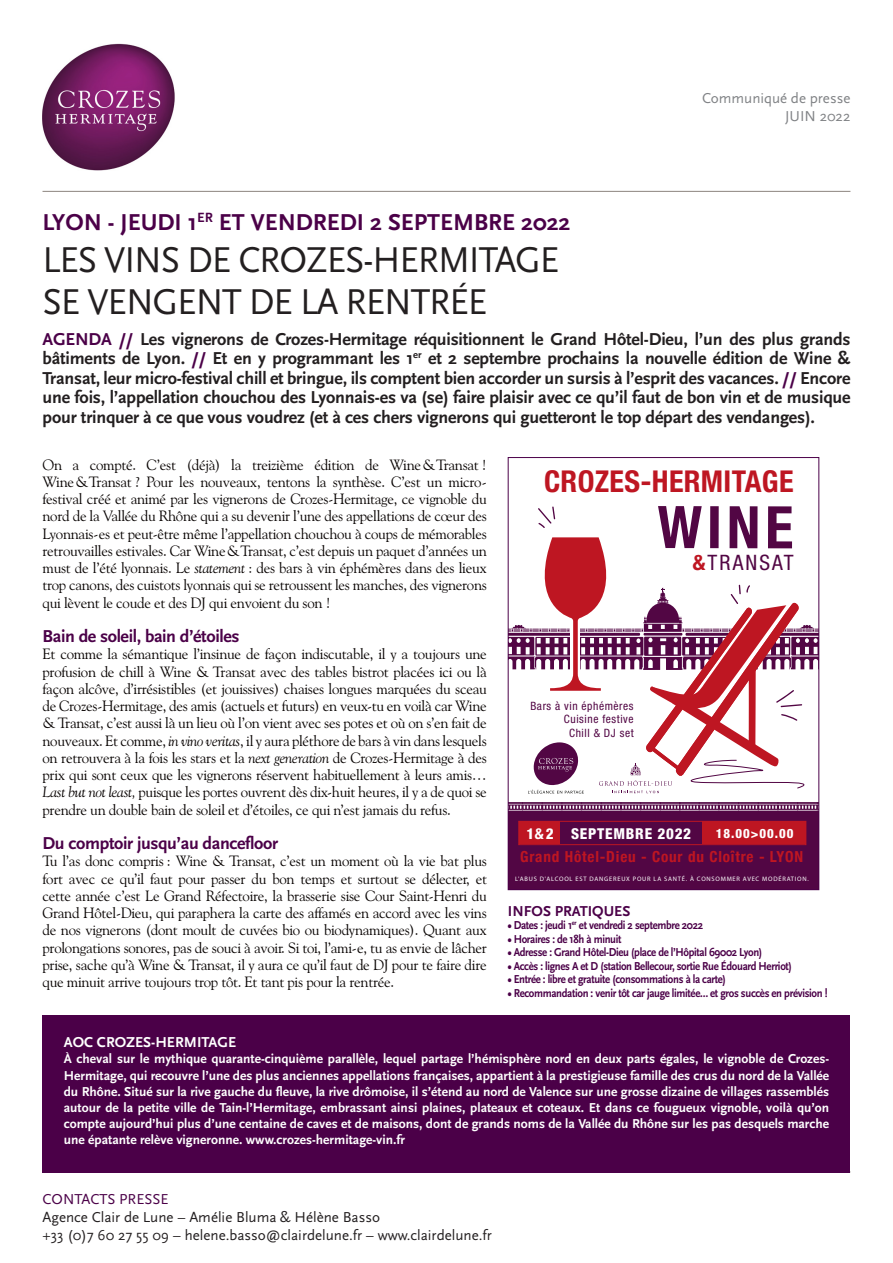
<style>
.page{position:relative;width:893px;height:1263px;background:#fff}
.page>*{position:absolute;margin:0;border:0;box-sizing:border-box;transform-origin:0 0}
.t1{font:700 condensed 58.8px "Helvetica Neue";color:#520644}
.t2{font:37.5px "Scala Sans";letter-spacing:-.03em;color:#231f20}
.t3{font:700 condensed 30.15px "Helvetica Neue";letter-spacing:.01em;color:#be1622}
.t4{font:700 24px "Scala Sans";color:#4b0048}
.t5{font:condensed 21.3px "Helvetica Neue";letter-spacing:.1em;color:#520644}
.t6{font:700 18px/19.5px "Scala Sans";letter-spacing:-.01em;color:#231f20;text-align:justify}
.t7{font:700 18px "Scala Sans";letter-spacing:-.02em;color:#4b0048}
.t8{font:700 condensed 15.15px "Helvetica Neue";letter-spacing:.055em;color:#be1622}
.Texte{font:15px/17.2px "Goudy Old Style BT";letter-spacing:-.02em;color:#080302;text-align:justify}
.t9{font:15px "Scala Sans";color:#231f20}
.t10{font:15px "Scala Sans";color:#808285}
.t11{font:700 15px "Scala Sans";color:#fff}
.t12{font:800 condensed 15px "Helvetica Neue";letter-spacing:.05em;color:#fff}
.t13{font:15px "Scala Sans";color:#4b0048}
.t14{font:700 15px "Scala Sans";color:#4b0048}
.t15{font:700 13.5px/16.2px "Scala Sans";color:#fff;text-align:justify}
.t16{font:800 condensed 12.9px "Helvetica Neue";letter-spacing:.075em;color:#fff}
.t17{font:700 12px "Scala Sans";letter-spacing:-.03em;color:#4b0048;scale:.9 1}
.t18{font:condensed 11.55px/13.8px "Helvetica Neue";letter-spacing:.05em;color:#520644;text-align:right}
.t19{font:6.45px "Myriad Pro";letter-spacing:.12em;color:#fff}
.s1{color:#4b0048}
.s2{font-style:italic}
.s3{font-weight:700;color:#be1622}
.s4{font-weight:700}
</style>
<div class="page">
<img style="left:43px;top:43px;width:132px;height:128px">
<hr style="left:43px;top:191px;width:807px;height:1px;background:#8c847e">
<div style="left:43px;top:1015px;width:807px;height:157px;background:#4b0048"></div>
<div style="left:508px;top:812px;width:311px;height:78px;background:#520644"></div>
<div style="left:684px;top:821px;width:122px;height:23px;background:#be1622"></div>
<div style="left:519px;top:821px;width:41px;height:23px;background:#be1622"></div>
<div style="left:560px;top:821px;width:141px;height:23px;background:#520644"></div>
<div style="left:518px;top:821px;width:288px;height:24px;border:1px solid #be1622"></div>
<svg style="left:538px;top:506px;width:17px;height:22px"></svg>
<svg style="left:510px;top:802px;width:307px;height:10px;background:#844e7a"></svg>
<svg style="left:510px;top:537px;width:307px;height:256px"></svg>
<div style="left:508px;top:457px;width:311px;height:433px;border:1px solid #4b0048"></div>
<p class="t10" style="left:702px;top:90px;width:150px">Communiqué de presse</p>
<p class="t10" style="left:785px;top:108px;width:67px">JUIN 2022</p>
<p class="t4" style="left:43px;top:210px;width:529px">LYON - JEUDI 1<sup>ER</sup> ET VENDREDI 2 SEPTEMBRE 2022</p>
<p class="t2" style="left:43px;top:240px;width:518px">LES VINS DE CROZES-HERMITAGE</p>
<p class="t2" style="left:43px;top:282px;width:446px">SE VENGENT DE LA RENTRÉE</p>
<p class="t6" style="left:43px;top:330px;width:809px"><span class="s1">AGENDA //</span> Les vignerons de Crozes-Hermitage réquisitionnent le Grand Hôtel-Dieu, l’un des plus grands bâtiments de Lyon. <span class="s1">//</span> Et en y programmant les 1<sup>er</sup> et 2 septembre prochains la nouvelle édition de Wine &amp; Transat, leur micro-festival chill et bringue, ils comptent bien accorder un sursis à l’esprit des vacances. <span class="s1">//</span> Encore une fois, l’appellation chouchou des Lyonnais-es va (se) faire plaisir avec ce qu’il faut de bon vin et de musique pour trinquer à ce que vous voudrez (et à ces chers vignerons qui guetteront le top départ des vendanges).</p>
<p class="Texte" style="left:43px;top:455px;width:446px">On a compté. C’est (déjà) la treizième édition de Wine&amp;Transat !<br>Wine&amp;Transat ? Pour les nouveaux, tentons la synthèse. C’est un micro&shy;festival créé et animé par les vignerons de Crozes-Hermitage, ce vignoble du nord de la Vallée du Rhône qui a su devenir l’une des appellations de cœur des Lyonnais-es et peut-être même l’appellation chouchou à coups de mémorables retrouvailles estivales. Car Wine&amp;Transat, c’est depuis un paquet d’années un must de l’été lyonnais. Le <span class="s2">statement</span> : des bars à vin éphémères dans des lieux trop canons, des cuistots lyonnais qui se retroussent les manches, des vignerons qui lèvent le coude et des DJ qui envoient du son !</p>
<p class="t7" style="left:43px;top:626px;width:199px">Bain de soleil, bain d’étoiles</p>
<p class="Texte" style="left:43px;top:645px;width:446px">Et comme la sémantique l’insinue de façon indiscutable, il y a toujours une profusion de chill à Wine &amp; Transat avec des tables bistrot placées ici ou là façon alcôve, d’irrésistibles (et jouissives) chaises longues marquées du sceau de Crozes-Hermitage, des amis (actuels et futurs) en veux-tu en voilà car Wine &amp; Transat, c’est aussi là un lieu où l’on vient avec ses potes et où on s’en fait de nouveaux. Et comme, <span class="s2">in vino veritas</span>, il y aura pléthore de bars à vin dans lesquels on retrouvera à la fois les stars et la <span class="s2">next generation</span> de Crozes-Hermitage à des prix qui sont ceux que les vignerons réservent habituellement à leurs amis… <span class="s2">Last but not least,</span> puisque les portes ouvrent dès dix-huit heures, il y a de quoi se prendre un double bain de soleil et d’étoiles, ce qui n’est jamais du refus.</p>
<p class="t7" style="left:43px;top:833px;width:237px">Du comptoir jusqu’au dancefloor</p>
<p class="Texte" style="left:43px;top:852px;width:446px">Tu l’as donc compris : Wine &amp; Transat, c’est un moment où la vie bat plus fort avec ce qu’il faut pour passer du bon temps et surtout se délecter, et cette année c’est Le Grand Réfectoire, la brasserie sise Cour Saint-Henri du Grand Hôtel-Dieu, qui paraphera la carte des affamés en accord avec les vins de nos vignerons (dont moult de cuvées bio ou biodynamiques). Quant aux prolongations sonores, pas de souci à avoir. Si toi, l’ami-e, tu as envie de lâcher prise, sache qu’à Wine &amp; Transat, il y aura ce qu’il faut de DJ pour te faire dire que minuit arrive toujours trop tôt. Et tant pis pour la rentrée.</p>
<p class="t3" style="left:544px;top:463px;width:251px">CROZES-HERMITAGE</p>
<p class="t1" style="left:657px;top:492px;width:138px">WINE</p>
<p class="t5" style="left:693px;top:550px;width:102px"><span class="s3">&amp;</span>TRANSAT</p>
<p class="t18" style="left:530px;top:698px;width:105px">Bars à vin éphémères<br>Cuisine festive<br>Chill &amp; DJ set</p>
<p class="t12" style="left:526px;top:824px;width:166px">1<span class="s4">&amp;</span>2 SEPTEMBRE 2022</p>
<p class="t16" style="left:716px;top:825px;width:79px">18.00&gt;00.00</p>
<p class="t8" style="left:520px;top:844px;width:285px">Grand Hôtel-Dieu - Cour du Cloître - LYON</p>
<p class="t19" style="left:515px;top:875px;width:295px">L'ABUS D'ALCOOL EST DANGEREUX POUR LA SANTÉ. À CONSOMMER AVEC MODÉRATION.</p>
<p class="t14" style="left:508px;top:903px;width:124px">INFOS PRATIQUES</p>
<p class="t17" style="left:508px;top:919px;width:218px">• Dates : jeudi 1<sup>er</sup> et vendredi 2 septembre 2022</p>
<p class="t17" style="left:508px;top:932px;width:128px">• Horaires : de 18h à minuit</p>
<p class="t17" style="left:508px;top:946px;width:284px">• Adresse : Grand Hôtel-Dieu (place de l’Hôpital 69002 Lyon)</p>
<p class="t17" style="left:508px;top:959px;width:317px">• Accès : lignes A et D (station Bellecour, sortie Rue Édouard Herriot)</p>
<p class="t17" style="left:508px;top:973px;width:244px">• Entrée : libre et gratuite (consommations à la carte)</p>
<p class="t17" style="left:508px;top:986px;width:357px">• Recommandation : venir tôt car jauge limitée… et gros succès en prévision !</p>
<p class="t11" style="left:64px;top:1034px;width:174px">AOC CROZES-HERMITAGE</p>
<p class="t15" style="left:64px;top:1051px;width:767px">À cheval sur le mythique quarante-cinquième parallèle, lequel partage l’hémisphère nord en deux parts égales, le vignoble de Crozes-Hermitage, qui recouvre l’une des plus anciennes appellations françaises, appartient à la prestigieuse famille des crus du nord de la Vallée du Rhône. Situé sur la rive gauche du fleuve, la rive drômoise, il s’étend au nord de Valence sur une grosse dizaine de villages rassemblés autour de la petite ville de Tain-l’Hermitage, embrassant ainsi plaines, plateaux et coteaux. Et dans ce fougueux vignoble, voilà qu’on compte aujourd’hui plus d’une centaine de caves et de maisons, dont de grands noms de la Vallée du Rhône sur les pas desquels marche une épatante relève vigneronne. www.crozes-hermitage-vin.fr</p>
<p class="t13" style="left:43px;top:1191px;width:128px">CONTACTS PRESSE</p>
<p class="t9" style="left:43px;top:1209px;width:339px">Agence Clair de Lune – Amélie Bluma &amp; Hélène Basso</p>
<p class="t9" style="left:43px;top:1227px;width:451px">+33 (0)7 60 27 55 09 – helene.basso@clairdelune.fr – www.clairdelune.fr</p>
</div>
